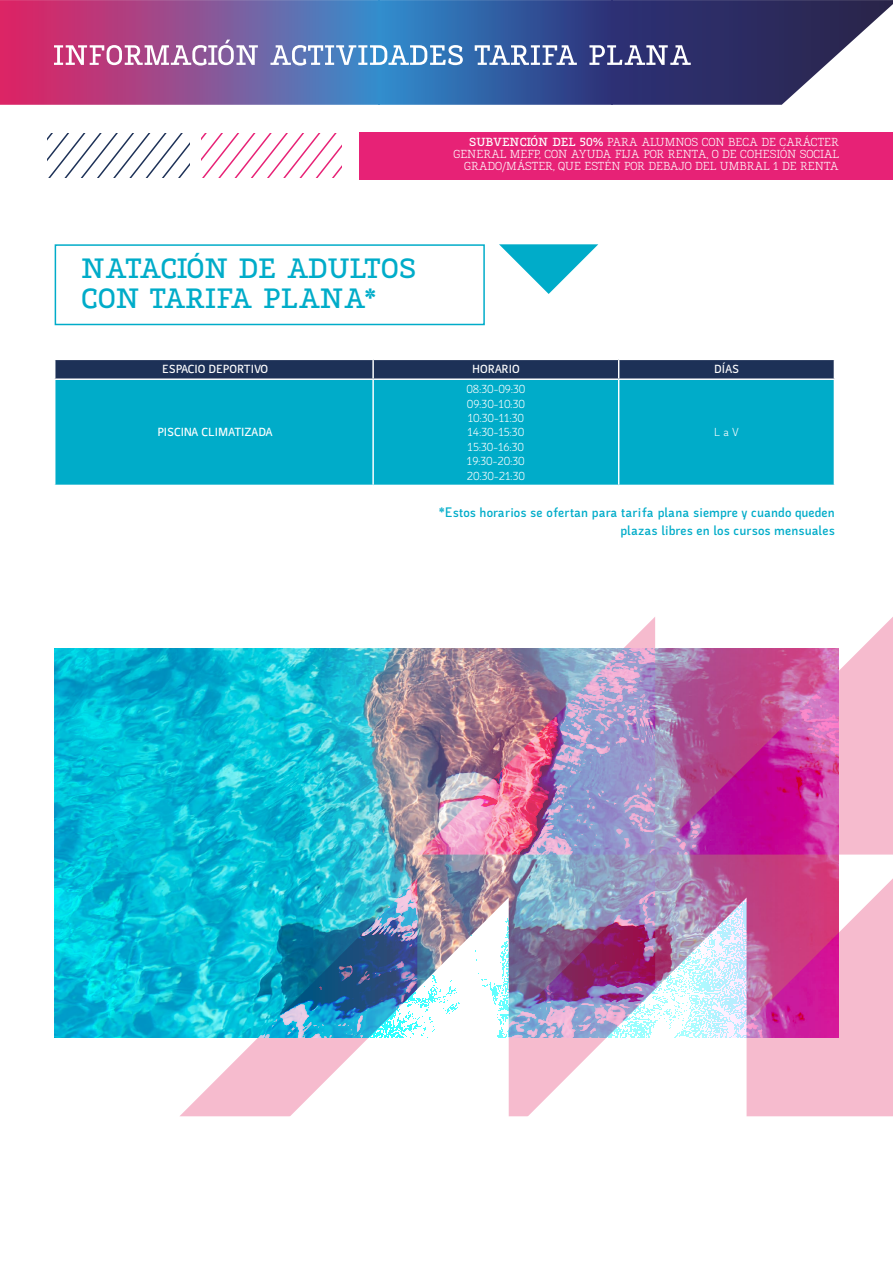
<style>
.page{position:relative;width:893px;height:1263px;background:#fff}
.page>*{position:absolute;margin:0;border:0;box-sizing:border-box;transform-origin:0 0}
.t1{font:700 28.5px/30.8px "Malacitana";color:#00acc9}
.t2{font:13.95px/18px "Malacitana Sans Bold";color:#00acc9;text-align:right}
.t3{font:12px/12px "Malacitana";color:#fff;text-align:right}
.t4{font:12px/14.4px "Malacitana Sans Regular";color:#fff;text-align:justify}
.t5{font:12px "Malacitana Sans Bold";color:#fff}
.s1{font-weight:700}
</style>
<div class="page">
<svg style="left:179px;top:1037px;width:92px;height:79px;fill:#f6bbce"></svg>
<svg style="left:624px;top:617px;width:31px;height:31px"></svg>
<svg style="left:747px;top:878px;width:146px;height:238px;background:#f6bfd1"></svg>
<svg style="left:655px;top:617px;width:238px;height:237px;fill:#f6bbce"></svg>
<svg style="left:271px;top:1037px;width:238px;height:80px"></svg>
<svg style="left:509px;top:1037px;width:238px;height:80px"></svg>
<div style="left:55px;top:244px;width:430px;height:81px;border:2px solid #00acc9"></div>
<svg style="left:0;top:0;width:893px;height:105px;background:#665690"></svg>
<div style="left:359px;top:132px;width:534px;height:47px;background:#e72276"></div>
<svg style="left:54px;top:40px;width:637px;height:26px"></svg>
<div style="left:55px;top:380px;width:779px;height:105px;background:#00acc9"></div>
<svg style="left:55px;top:359px;width:779px;height:19px;background:#2a3d61"></svg>
<hr style="left:372px;top:380px;width:2px;height:105px;background:#fff">
<hr style="left:618px;top:380px;width:1px;height:105px;background:#fff">
<svg style="left:48px;top:133px;width:141px;height:45px"></svg>
<svg style="left:201px;top:133px;width:141px;height:45px"></svg>
<svg style="left:499px;top:244px;width:99px;height:50px"></svg>
<img style="left:54px;top:648px;width:785px;height:389px">
<h1 class="t1" style="left:81px;top:251px;width:337px">NATACIÓN DE ADULTOS<br>CON TARIFA PLANA*</h1>
<p class="t3" style="left:453px;top:135px;width:387px"><span class="s1">SUBVENCIÓN DEL 50%</span> PARA ALUMNOS CON BECA DE CARÁCTER<br>GENERAL MEFP, CON AYUDA FIJA POR RENTA, O DE COHESIÓN SOCIAL<br>GRADO/MÁSTER, QUE ESTÉN POR DEBAJO DEL UMBRAL 1 DE RENTA</p>
<p class="t5" style="left:162px;top:361px;width:108px">ESPACIO DEPORTIVO</p>
<p class="t5" style="left:472px;top:361px;width:49px">HORARIO</p>
<p class="t5" style="left:714px;top:361px;width:26px">DÍAS</p>
<p class="t5" style="left:157px;top:424px;width:117px">PISCINA CLIMATIZADA</p>
<p class="t4" style="left:466px;top:381px;width:61px">08:30-09:30<br>09:30-10:30<br>10:30-11:30<br>14:30-15:30<br>15:30-16:30<br>19:30-20:30<br>20:30-21:30</p>
<p class="t4" style="left:714px;top:424px;width:26px">L a V</p>
<p class="t2" style="left:439px;top:503px;width:398px">*Estos horarios se ofertan para tarifa plana siempre y cuando queden plazas libres en los cursos mensuales</p>
</div>
